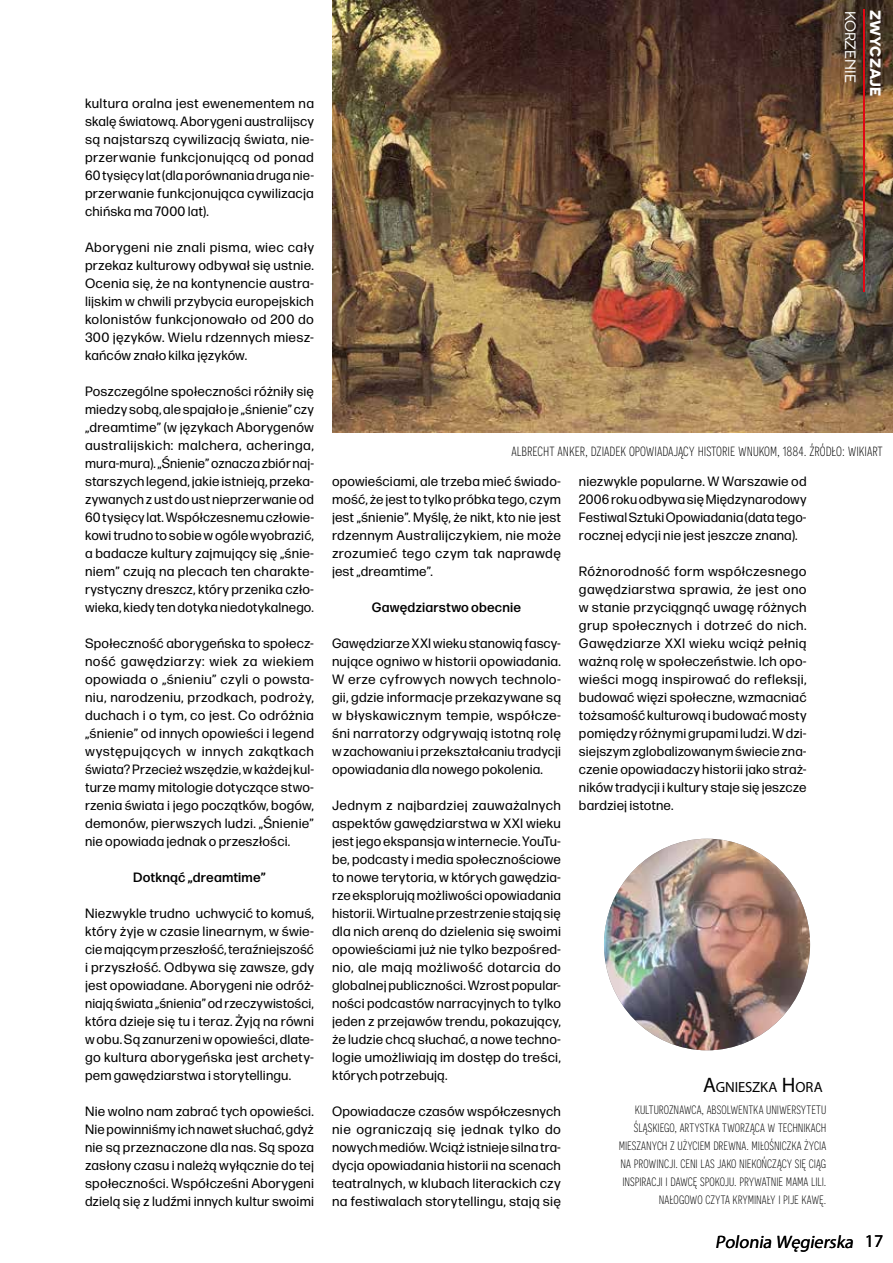
<style>
.page{position:relative;width:893px;height:1263px;background:#fff}
.page>*{position:absolute;margin:0;border:0;box-sizing:border-box;transform-origin:0 0}
.t1{font:italic 18px "Myriad Pro";color:#000}
.t2{font:300 16.65px "Novecentosanscondensed";color:#000}
.t3{font:300 15.15px/18px "Novecentosanscondensed";letter-spacing:-.005em;color:#000;text-align:right}
.t4{font:15px "Novecentosanswide";color:#fff}
.t5{font:700 15px "Novecentosanswide";color:#fff}
.t6{font:14.7px "Myriad Pro";letter-spacing:-.005em;color:#000}
.t7{font:13.5px/18px "Forma DJR Micro";letter-spacing:.01em;color:#000;text-align:justify}
.t8{font:500 13.5px "Forma DJR Micro";letter-spacing:.015em;color:#000}
.s1{font-size:21px}
.s2{font-style:normal}
</style>
<div class="page">
<img style="left:332px;top:0;width:561px;height:432px">
<hr style="left:863px;top:10px;width:2px;height:282px;background:#e30613">
<img style="left:604px;top:839px;width:206px;height:211px">
<p class="t7" style="left:85px;top:94px;width:230px">kultura oralna jest ewenementem na skalę światową. Aborygeni australijscy są najstarszą cywilizacją świata, nie&shy;przerwanie funkcjonującą od ponad 60 tysięcy lat (dla porównania druga nie&shy;przerwanie funkcjonująca cywilizacja chińska ma 7000 lat).</p>
<p class="t7" style="left:85px;top:238px;width:230px">Aborygeni nie znali pisma, wiec cały przekaz kulturowy odbywał się ustnie.<br>Ocenia się, że na kontynencie austra&shy;lijskim w chwili przybycia europejskich kolonistów funkcjonowało od 200 do 300 języków. Wielu rdzennych miesz&shy;kańców znało kilka języków.</p>
<p class="t7" style="left:85px;top:382px;width:230px">Poszczególne społeczności różniły się miedzy sobą, ale spajało je „śnienie” czy „dreamtime” (w językach Aborygenów australijskich: malchera, acheringa, mura-mura). „Śnienie” oznacza zbiór naj&shy;starszych legend, jakie istnieją, przeka&shy;zywanych z ust do ust nieprzerwanie od 60 tysięcy lat. Współczesnemu człowie&shy;kowi trudno to sobie w ogóle wyobrazić, a badacze kultury zajmujący się „śnie&shy;niem” czują na plecach ten charakte&shy;rystyczny dreszcz, który przenika czło&shy;wieka, kiedy ten dotyka niedotykalnego.</p>
<p class="t7" style="left:85px;top:634px;width:230px">Społeczność aborygeńska to społecz&shy;ność gawędziarzy: wiek za wiekiem opowiada o „śnieniu” czyli o powsta&shy;niu, narodzeniu, przodkach, podroży, duchach i o tym, co jest. Co odróżnia „śnienie” od innych opowieści i legend występujących w innych zakątkach świata? Przecież wszędzie, w każdej kul&shy;turze mamy mitologie dotyczące stwo&shy;rzenia świata i jego początków, bogów, demonów, pierwszych ludzi. „Śnienie” nie opowiada jednak o przeszłości.</p>
<p class="t8" style="left:133px;top:869px;width:134px">Dotknąć „dreamtime”</p>
<p class="t7" style="left:85px;top:904px;width:230px">Niezwykle trudno uchwycić to komuś, który żyje w czasie linearnym, w świe&shy;cie mającym przeszłość, teraźniejszość i przyszłość. Odbywa się zawsze, gdy jest opowiadane. Aborygeni nie odróż&shy;niają świata „śnienia” od rzeczywistości, która dzieje się tu i teraz. Żyją na równi w obu. Są zanurzeni w opowieści, dlate&shy;go kultura aborygeńska jest archety&shy;pem gawędziarstwa i storytellingu.</p>
<p class="t7" style="left:85px;top:1102px;width:230px">Nie wolno nam zabrać tych opowieści.<br>Nie powinniśmy ich nawet słuchać, gdyż nie są przeznaczone dla nas. Są spoza zasłony czasu i należą wyłącznie do tej społeczności. Współcześni Aborygeni dzielą się z ludźmi innych kultur swoimi</p>
<p class="t4" style="left:859px;top:11px;width:74px;rotate:90deg">KORZENIE</p>
<p class="t5" style="left:885px;top:10px;width:87px;rotate:90deg">ZWYCZAJE</p>
<p class="t2" style="left:511px;top:441px;width:373px">albrecht anker, dziadek opowiadający historie wnukom, 1884. źródło: wikiart</p>
<p class="t7" style="left:332px;top:472px;width:230px">opowieściami, ale trzeba mieć świado&shy;mość, że jest to tylko próbka tego, czym jest „śnienie”. Myślę, że nikt, kto nie jest rdzennym Australijczykiem, nie może zrozumieć tego czym tak naprawdę jest „dreamtime”.</p>
<p class="t8" style="left:372px;top:599px;width:151px">Gawędziarstwo obecnie</p>
<p class="t7" style="left:332px;top:634px;width:230px">Gawędziarze XXI wieku stanowią fascy&shy;nujące ogniwo w historii opowiadania.<br>W erze cyfrowych nowych technolo&shy;gii, gdzie informacje przekazywane są w błyskawicznym tempie, współcze&shy;śni narratorzy odgrywają istotną rolę w zachowaniu i przekształcaniu tradycji opowiadania dla nowego pokolenia.</p>
<p class="t7" style="left:332px;top:796px;width:230px">Jednym z najbardziej zauważalnych aspektów gawędziarstwa w XXI wieku jest jego ekspansja w internecie. YouTu&shy;be, podcasty i media społecznościowe to nowe terytoria, w których gawędzia&shy;rze eksplorują możliwości opowiadania historii. Wirtualne przestrzenie stają się dla nich areną do dzielenia się swoimi opowieściami już nie tylko bezpośred&shy;nio, ale mają możliwość dotarcia do globalnej publiczności. Wzrost popular&shy;ności podcastów narracyjnych to tylko jeden z przejawów trendu, pokazujący, że ludzie chcą słuchać, a nowe techno&shy;logie umożliwiają im dostęp do treści, których potrzebują.</p>
<p class="t7" style="left:332px;top:1102px;width:230px">Opowiadacze czasów współczesnych nie ograniczają się jednak tylko do nowych mediów. Wciąż istnieje silna tra&shy;dycja opowiadania historii na scenach teatralnych, w klubach literackich czy na festiwalach storytellingu, stają się</p>
<p class="t7" style="left:579px;top:472px;width:229px">niezwykle popularne. W Warszawie od 2006 roku odbywa się Międzynarodowy Festiwal Sztuki Opowiadania (data tego&shy;rocznej edycji nie jest jeszcze znana).</p>
<p class="t7" style="left:579px;top:562px;width:229px">Różnorodność form współczesnego gawędziarstwa sprawia, że jest ono w stanie przyciągnąć uwagę różnych grup społecznych i dotrzeć do nich.<br>Gawędziarze XXI wieku wciąż pełnią ważną rolę w społeczeństwie. Ich opo&shy;wieści mogą inspirować do refleksji, budować więzi społeczne, wzmacniać tożsamość kulturową i budować mosty pomiędzy różnymi grupami ludzi. W dzi&shy;siejszym zglobalizowanym świecie zna&shy;czenie opowiadaczy historii jako straż&shy;ników tradycji i kultury staje się jeszcze bardziej istotne.</p>
<p class="t6" style="left:703px;top:1078px;width:121px"><span class="s1">A</span>GNIESZKA <span class="s1">H</span>ORA</p>
<p class="t3" style="left:619px;top:1100px;width:209px">kulturoznawca, absolwentka uniwersytetu śląskiego, artystka tworząca w technikach mieszanych z użyciem drewna. miłośniczka życia na prowincji. ceni las jako niekończący się ciąg inspiracji i dawcę spokoju. prywatnie mama lili. nałogowo czyta kryminały i pije kawę.</p>
<h1 class="t1" style="left:715px;top:1231px;width:170px">Polonia Węgierska <span class="s2">1 7</span></h1>
</div>
